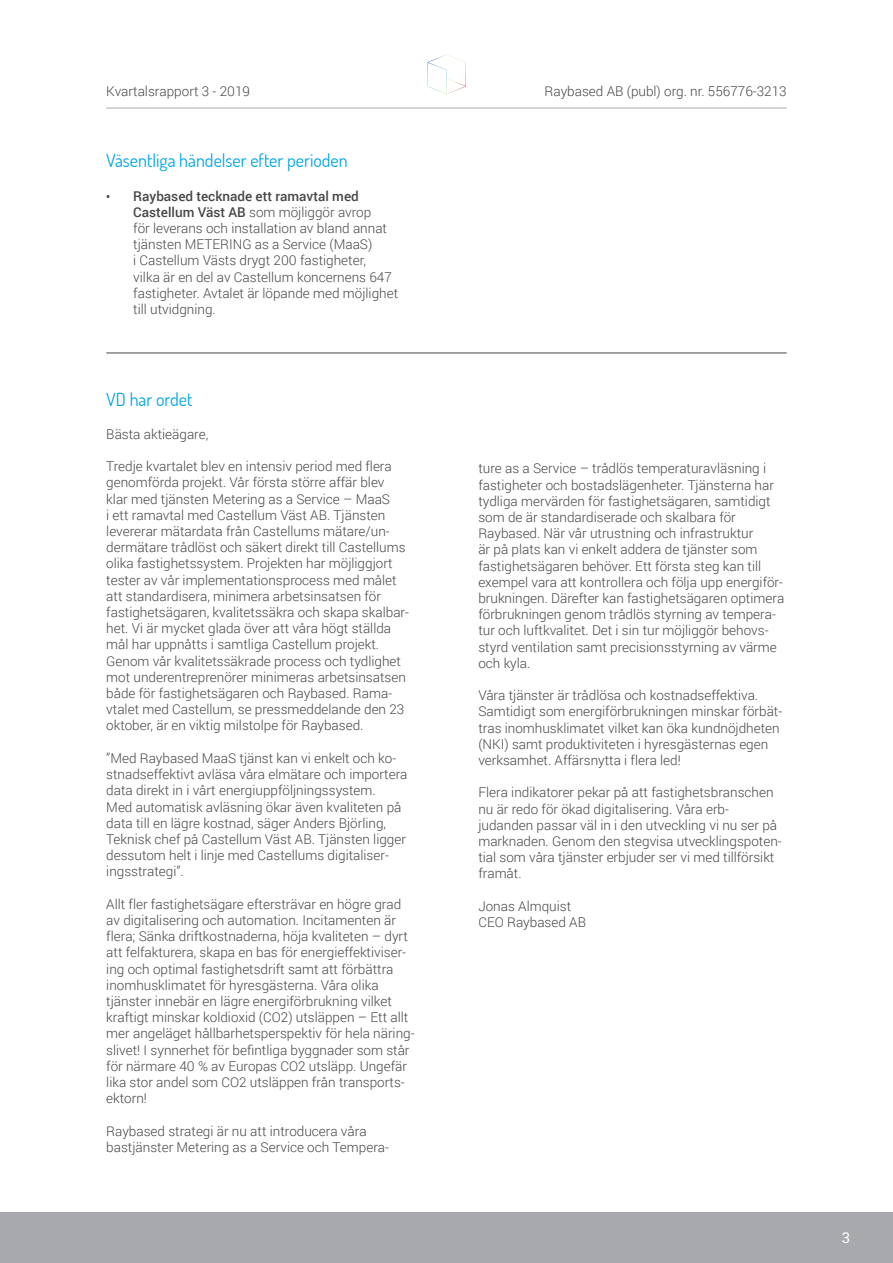
<style>
.page{position:relative;width:893px;height:1263px;background:#fff}
.page>*{position:absolute;margin:0;border:0;box-sizing:border-box;transform-origin:0 0}
.t1{font:18px "Dosis";color:#00a6e4}
.t2{font:15px "Roboto";color:#fff}
.t3{font:300 13.5px/16.2px "Roboto";color:#454647}
.s1{font-weight:500;font-size:12px}
.s2{font-weight:500}
</style>
<div class="page">
<div style="left:4px;top:1212px;width:889px;height:51px;background:#a8a9ad"></div>
<div style="left:0;top:1212px;width:31px;height:51px;background:#a8a9ad"></div>
<hr style="left:106px;top:108px;width:681px;height:1px;background:#a8a9ad">
<svg style="left:428px;top:54px;width:38px;height:40px"></svg>
<hr style="left:106px;top:353px;width:681px;height:1px;background:#454647">
<p class="t3" style="left:106px;top:83px;width:145px">Kvartalsrapport 3 - 2019</p>
<p class="t3" style="left:545px;top:83px;width:244px">Raybased AB (publ) org. nr. 556776-3213</p>
<h1 class="t1" style="left:106px;top:149px;width:243px">Väsentliga händelser efter perioden</h1>
<p class="t3" style="left:133px;top:187px;width:266px;text-indent:-27px"><span class="s1">•</span> <span class="s2">Raybased tecknade ett ramavtal med Castellum Väst AB</span> som möjliggör avrop<br>för leverans och installation av bland annat tjänsten METERING as a Service (MaaS)<br>i Castellum Västs drygt 200 fastigheter,<br>vilka är en del av Castellum koncernens 647 fastigheter. Avtalet är löpande med möjlighet till utvidgning.</p>
<h1 class="t1" style="left:106px;top:387px;width:88px">VD har ordet</h1>
<p class="t3" style="left:106px;top:425px;width:103px">Bästa aktieägare,</p>
<p class="t3" style="left:106px;top:458px;width:304px">Tredje kvartalet blev en intensiv period med flera genomförda projekt. Vår första större affär blev klar med tjänsten Metering as a Service – MaaS<br>i ett ramavtal med Castellum Väst AB. Tjänsten levererar mätardata från Castellums mätare/un&shy;dermätare trådlöst och säkert direkt till Castellums olika fastighetssystem. Projekten har möjliggjort tester av vår implementationsprocess med målet att standardisera, minimera arbetsinsatsen för fastighetsägaren, kvalitetssäkra och skapa skalbar&shy;het. Vi är mycket glada över att våra högt ställda mål har uppnåtts i samtliga Castellum projekt.<br>Genom vår kvalitetssäkrade process och tydlighet mot underentreprenörer minimeras arbetsinsatsen både för fastighetsägaren och Raybased. Rama&shy;vtalet med Castellum, se pressmeddelande den 23 oktober, är en viktig milstolpe för Raybased.</p>
<p class="t3" style="left:106px;top:749px;width:303px">”Med Raybased MaaS tjänst kan vi enkelt och ko&shy;stnadseffektivt avläsa våra elmätare och importera data direkt in i vårt energiuppföljningssystem.<br>Med automatisk avläsning ökar även kvaliteten på data till en lägre kostnad, säger Anders Björling, Teknisk chef på Castellum Väst AB. Tjänsten ligger dessutom helt i linje med Castellums digitaliser&shy;ingsstrategi”.</p>
<p class="t3" style="left:106px;top:895px;width:310px">Allt fler fastighetsägare eftersträvar en högre grad av digitalisering och automation. Incitamenten är flera; Sänka driftkostnaderna, höja kvaliteten – dyrt att felfakturera, skapa en bas för energieffektiviser&shy;ing och optimal fastighetsdrift samt att förbättra inomhusklimatet för hyresgästerna. Våra olika tjänster innebär en lägre energiförbrukning vilket kraftigt minskar koldioxid (CO2) utsläppen – Ett allt mer angeläget hållbarhetsperspektiv för hela näring&shy;slivet! I synnerhet för befintliga byggnader som står för närmare 40 % av Europas CO2 utsläpp. Ungefär lika stor andel som CO2 utsläppen från transports&shy;ektorn!</p>
<p class="t3" style="left:106px;top:1122px;width:284px">Raybased strategi är nu att introducera våra bastjänster Metering as a Service och Tempera-</p>
<p class="t3" style="left:478px;top:460px;width:307px">ture as a Service – trådlös temperaturavläsning i fastigheter och bostadslägenheter. Tjänsterna har tydliga mervärden för fastighetsägaren, samtidigt som de är standardiserade och skalbara för Raybased. När vår utrustning och infrastruktur<br>är på plats kan vi enkelt addera de tjänster som fastighetsägaren behöver. Ett första steg kan till exempel vara att kontrollera och följa upp energiför&shy;brukningen. Därefter kan fastighetsägaren optimera förbrukningen genom trådlös styrning av tempera&shy;tur och luftkvalitet. Det i sin tur möjliggör behovs&shy;styrd ventilation samt precisionsstyrning av värme och kyla.</p>
<p class="t3" style="left:478px;top:687px;width:305px">Våra tjänster är trådlösa och kostnadseffektiva.<br>Samtidigt som energiförbrukningen minskar förbät&shy;tras inomhusklimatet vilket kan öka kundnöjdheten (NKI) samt produktiviteten i hyresgästernas egen verksamhet. Affärsnytta i flera led!</p>
<p class="t3" style="left:478px;top:784px;width:305px">Flera indikatorer pekar på att fastighetsbranschen nu är redo för ökad digitalisering. Våra erb&shy;judanden passar väl in i den utveckling vi nu ser på marknaden. Genom den stegvisa utvecklingspoten&shy;tial som våra tjänster erbjuder ser vi med tillförsikt framåt.</p>
<p class="t3" style="left:478px;top:897px;width:109px">Jonas Almquist<br>CEO Raybased AB</p>
<p class="t2" style="left:842px;top:1227px;width:10px">3</p>
</div>
